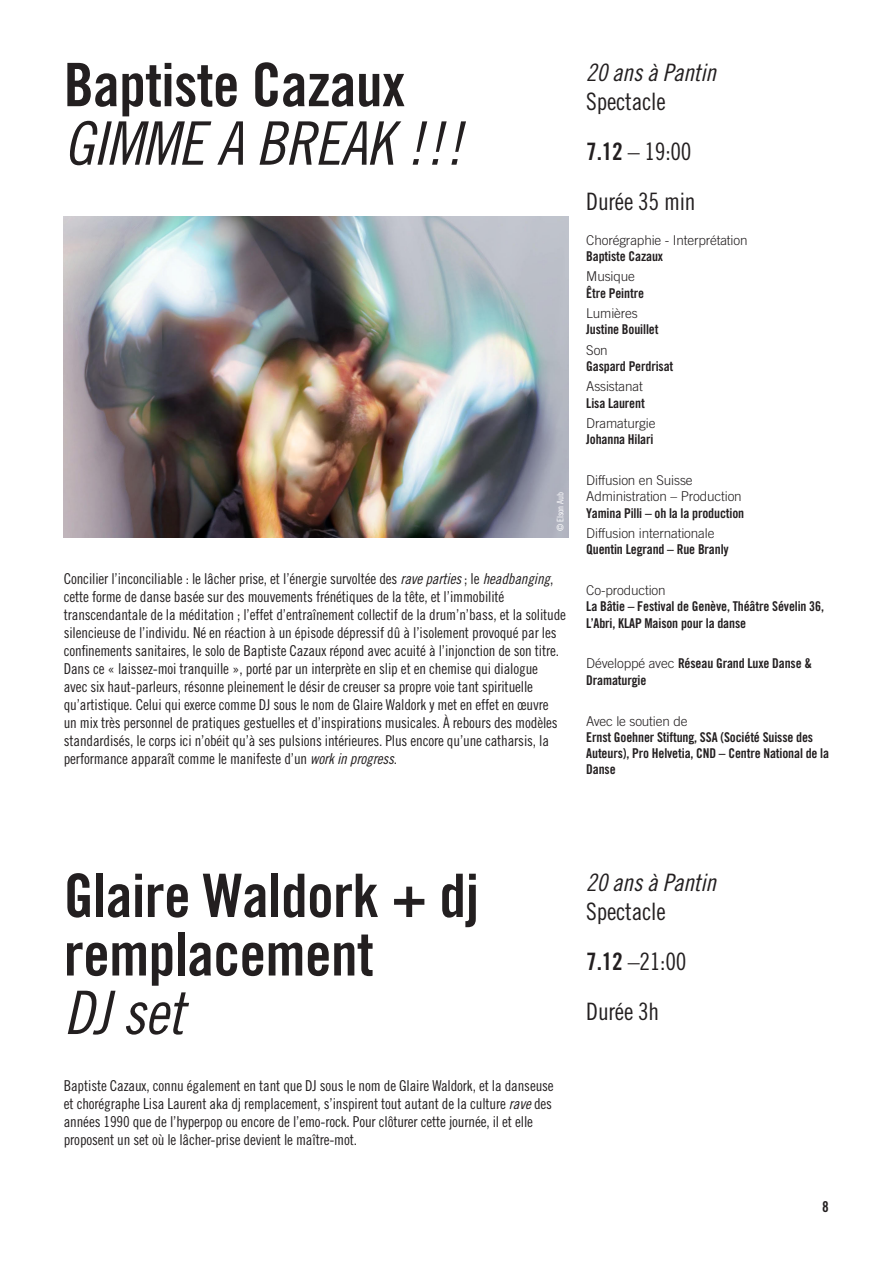
<style>
.page{position:relative;width:893px;height:1263px;background:#fff}
.page>*{position:absolute;margin:0;border:0;box-sizing:border-box;transform-origin:0 0}
.TITRE{font:60px/58.5px "Trade Gothic LT Std Bd Cn 20";letter-spacing:-.01em;color:#231f20}
.TITRE-2{font:60px "Trade Gothic LT Std Cn 18 Obl";letter-spacing:-.01em;color:#231f20}
.TITRE-3{font:24px/28.8px "Trade Gothic LT Std Cn 18 Obl";letter-spacing:-.01em;color:#231f20}
.TITRE-4{font:24px "Trade Gothic LT Std Cn 18";letter-spacing:-.01em;color:#231f20}
.TITRE-5{font:15px/18px "Trade Gothic LT Std Cn 18";letter-spacing:-.01em;color:#231f20}
.t1{font:15px "Trade Gothic LT Std Bd Cn 20";color:#231f20}
.t2{font:13.5px/16.2px "Trade Gothic LT Std Bd Cn 20";letter-spacing:-.01em;color:#231f20}
.t3{font:300 13.5px/16.2px "Trade Gothic LT Std";letter-spacing:-.01em;color:#231f20}
.TITRE-6{font:9px "Trade Gothic LT Std Cn 18";letter-spacing:-.01em;color:#fff}
.s1{font-family:"Trade Gothic LT Std Cn 18 Obl"}
.s2{font-family:"Trade Gothic LT Std Cn 18"}
.s3{font-family:"Trade Gothic LT Std Bd Cn 20"}
.s4{font-family:"Trade Gothic LT Std Bd Cn 20";font-weight:400}
.s5{font-family:"Trade Gothic LT Std";font-weight:300}
</style>
<div class="page">
<img style="left:64px;top:217px;width:504px;height:320px">
<p class="TITRE" style="left:64px;top:55px;width:343px">Baptiste Cazaux</p>
<p class="TITRE-2" style="left:64px;top:108px;width:402px">GIMME A BREAK !!!</p>
<p class="TITRE-6" style="left:555px;top:531px;width:41px;rotate:-90deg">© Elson Aub</p>
<p class="TITRE-5" style="left:64px;top:570px;width:504px">Concilier l’inconciliable : le lâcher prise, et l’énergie survoltée des <span class="s1">rave parties</span> ; le <span class="s1">headbanging</span>, cette forme de danse basée sur des mouvements frénétiques de la tête, et l’immobilité transcendantale de la méditation ; l’effet d’entraînement collectif de la drum’n’bass, et la solitude silencieuse de l’individu. Né en réaction à un épisode dépressif dû à l’isolement provoqué par les confinements sanitaires, le solo de Baptiste Cazaux répond avec acuité à l’injonction de son titre.<br>Dans ce « laissez-moi tranquille », porté par un interprète en slip et en chemise qui dialogue<br>avec six haut-parleurs, résonne pleinement le désir de creuser sa propre voie tant spirituelle qu’artistique. Celui qui exerce comme DJ sous le nom de Glaire Waldork y met en effet en œuvre<br>un mix très personnel de pratiques gestuelles et d’inspirations musicales. À rebours des modèles standardisés, le corps ici n’obéit qu’à ses pulsions intérieures. Plus encore qu’une catharsis, la performance apparaît comme le manifeste d’un <span class="s1">work in progress</span>.</p>
<p class="TITRE-3" style="left:586px;top:59px;width:131px">20 ans à Pantin<br><span class="s2">Spectacle</span></p>
<p class="TITRE-4" style="left:586px;top:137px;width:107px"><span class="s3">7.12</span> – 19:00</p>
<p class="TITRE-4" style="left:586px;top:187px;width:111px">Durée 35 min</p>
<p class="t3" style="left:586px;top:232px;width:163px">Chorégraphie - Interprétation<br><span class="s4">Baptiste Cazaux</span></p>
<p class="t2" style="left:586px;top:268px;width:59px"><span class="s5">Musique<br></span>Être Peintre</p>
<p class="t2" style="left:586px;top:305px;width:74px"><span class="s5">Lumières<br></span>Justine Bouillet</p>
<p class="t2" style="left:586px;top:342px;width:89px"><span class="s5">Son<br></span>Gaspard Perdrisat</p>
<p class="t2" style="left:586px;top:378px;width:60px"><span class="s5">Assistanat<br></span>Lisa Laurent</p>
<p class="t2" style="left:586px;top:415px;width:71px"><span class="s5">Dramaturgie<br></span>Johanna Hilari</p>
<p class="t3" style="left:586px;top:472px;width:159px">Diffusion en Suisse<br>Administration – Production<br><span class="s4">Yamina Pilli – oh la la production</span></p>
<p class="t2" style="left:586px;top:525px;width:144px"><span class="s5">Diffusion internationale<br></span>Quentin Legrand – Rue Branly</p>
<p class="t2" style="left:586px;top:582px;width:239px"><span class="s5">Co-production<br></span>La Bâtie – Festival de Genève, Théâtre Sévelin 36,<br>L’Abri, KLAP Maison pour la danse</p>
<p class="t2" style="left:586px;top:655px;width:227px"><span class="s5">Développé avec</span> Réseau Grand Luxe Danse &amp;<br>Dramaturgie</p>
<p class="t2" style="left:586px;top:712px;width:244px"><span class="s5">Avec le soutien de<br></span>Ernst Goehner Stiftung, SSA (Société Suisse des<br>Auteurs), Pro Helvetia, CND – Centre National de la<br>Danse</p>
<p class="TITRE" style="left:64px;top:866px;width:416px">Glaire Waldork + dj remplacement<br><span class="s1">DJ set</span></p>
<p class="TITRE-3" style="left:586px;top:868px;width:131px">20 ans à Pantin<br><span class="s2">Spectacle</span></p>
<p class="TITRE-4" style="left:586px;top:947px;width:102px"><span class="s3">7.12</span> –21:00</p>
<p class="TITRE-4" style="left:586px;top:997px;width:74px">Durée 3h</p>
<p class="TITRE-5" style="left:64px;top:1076px;width:491px">Baptiste Cazaux, connu également en tant que DJ sous le nom de Glaire Waldork, et la danseuse et chorégraphe Lisa Laurent aka dj remplacement, s’inspirent tout autant de la culture <span class="s1">rave</span> des années 1990 que de l’hyperpop ou encore de l’emo-rock. Pour clôturer cette journée, il et elle proposent un set où le lâcher-prise devient le maître-mot.</p>
<p class="t1" style="left:822px;top:1198px;width:8px">8</p>
</div>
